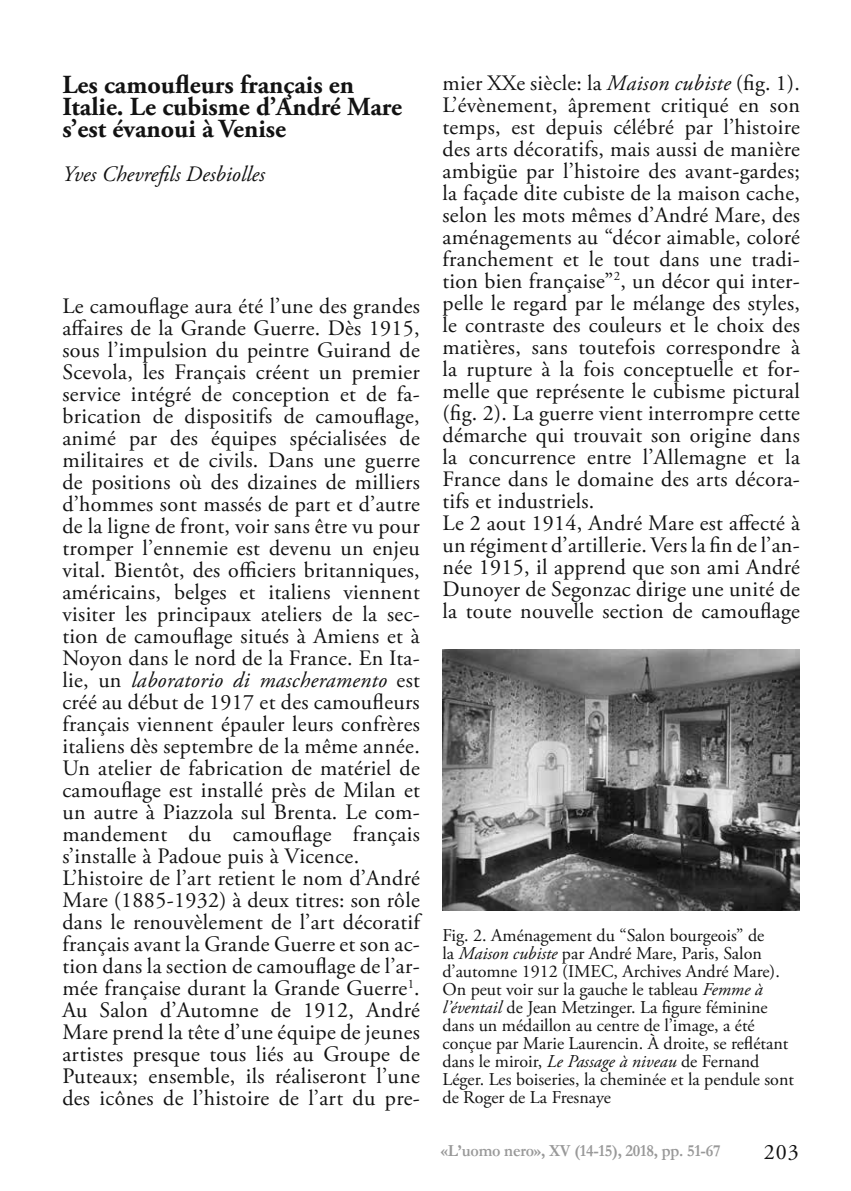
<style>
.page{position:relative;width:851px;height:1191px;background:#fff}
.page>*{position:absolute;margin:0;border:0;box-sizing:border-box;transform-origin:0 0}
.t1{font:700 26px/22px "Adobe Garamond Pro";color:#121212}
.t2{font:22px/22px "Adobe Garamond Pro";letter-spacing:.015em;color:#121212}
.t3{font:italic 22px "Adobe Garamond Pro";color:#121212}
.t4{font:18px/18px "Adobe Garamond Pro";color:#121212}
.t5{font:700 17px "Garamond";letter-spacing:-.015em;color:#999;scale:.95 1}
.s1{font-style:italic}
.s2{font-style:inherit}
</style>
<div class="page">
<img style="left:442px;top:649px;width:357px;height:261px">
<p class="t1" style="left:62px;top:74px;width:341px">Les camoufleurs français en<br>Italie. Le cubisme d’André Mare s’est évanoui à Venise</p>
<p class="t3" style="left:62px;top:160px;width:204px">Yves Chevrefils Desbiolles</p>
<p class="t2" style="left:62px;top:295px;width:359px">Le camouflage aura été l’une des grandes affaires de la Grande Guerre. Dès 1915, sous l’impulsion du peintre Guirand de Scevola, les Français créent un premier service intégré de conception et de fa&shy;brication de dispositifs de camouflage, animé par des équipes spécialisées de militaires et de civils. Dans une guerre de positions où des dizaines de milliers d’hommes sont massés de part et d’autre de la ligne de front, voir sans être vu pour tromper l’ennemie est devenu un enjeu vital. Bientôt, des officiers britanniques, américains, belges et italiens viennent visiter les principaux ateliers de la sec&shy;tion de camouflage situés à Amiens et à Noyon dans le nord de la France. En Ita&shy;lie, un <span class="s1">laboratorio di mascheramento</span> est créé au début de 1917 et des camoufleurs français viennent épauler leurs confrères italiens dès septembre de la même année.<br>Un atelier de fabrication de matériel de camouflage est installé près de Milan et un autre à Piazzola sul Brenta. Le com&shy;mandement du camouflage français s’installe à Padoue puis à Vicence.<br>L’histoire de l’art retient le nom d’André Mare (1885-1932) à deux titres: son rôle dans le renouvèlement de l’art décoratif français avant la Grande Guerre et son ac&shy;tion dans la section de camouflage de l’ar&shy;mée française durant la Grande Guerre<sup>1</sup>.<br>Au Salon d’Automne de 1912, André Mare prend la tête d’une équipe de jeunes artistes presque tous liés au Groupe de Puteaux; ensemble, ils réaliseront l’une des icônes de l’histoire de l’art du pre-</p>
<p class="t2" style="left:442px;top:72px;width:359px">mier XXe siècle: la <span class="s1">Maison cubiste</span> (fig. 1).<br>L’évènement, âprement critiqué en son temps, est depuis célébré par l’histoire des arts décoratifs, mais aussi de manière ambigüe par l’histoire des avant-gardes; la façade dite cubiste de la maison cache, selon les mots mêmes d’André Mare, des aménagements au “décor aimable, coloré franchement et le tout dans une tradi&shy;tion bien française”<sup>2</sup>, un décor qui inter&shy;pelle le regard par le mélange des styles, le contraste des couleurs et le choix des matières, sans toutefois correspondre à la rupture à la fois conceptuelle et for&shy;melle que représente le cubisme pictural (fig. 2). La guerre vient interrompre cette démarche qui trouvait son origine dans la concurrence entre l’Allemagne et la France dans le domaine des arts décora&shy;tifs et industriels.<br>Le 2 aout 1914, André Mare est affecté à un régiment d’artillerie. Vers la fin de l’an&shy;née 1915, il apprend que son ami André Dunoyer de Segonzac dirige une unité de la toute nouvelle section de camouflage</p>
<p class="t4" style="left:442px;top:927px;width:353px">Fig. 2. Aménagement du “Salon bourgeois” de<br>la <span class="s1">Maison cubiste</span> par André Mare, Paris, Salon d’automne 1912 (IMEC, Archives André Mare).<br>On peut voir sur la gauche le tableau <span class="s1">Femme à l’éventail</span> de Jean Metzinger. La figure féminine dans un médaillon au centre de l’image, a été conçue par Marie Laurencin. À droite, se reflétant dans le miroir, <span class="s1">Le Passage à niveau</span> de Fernand Léger. Les boiseries, la cheminée et la pendule sont de Roger de La Fresnaye</p>
<p class="t5" style="left:440px;top:1140px;width:296px">«L’uomo nero», <span class="s2">XV</span> (1<span class="s2">4-15</span>), 20<span class="s2">18</span>, pp. 51-67</p>
<p class="t2" style="left:763px;top:1142px;width:37px">203</p>
</div>
